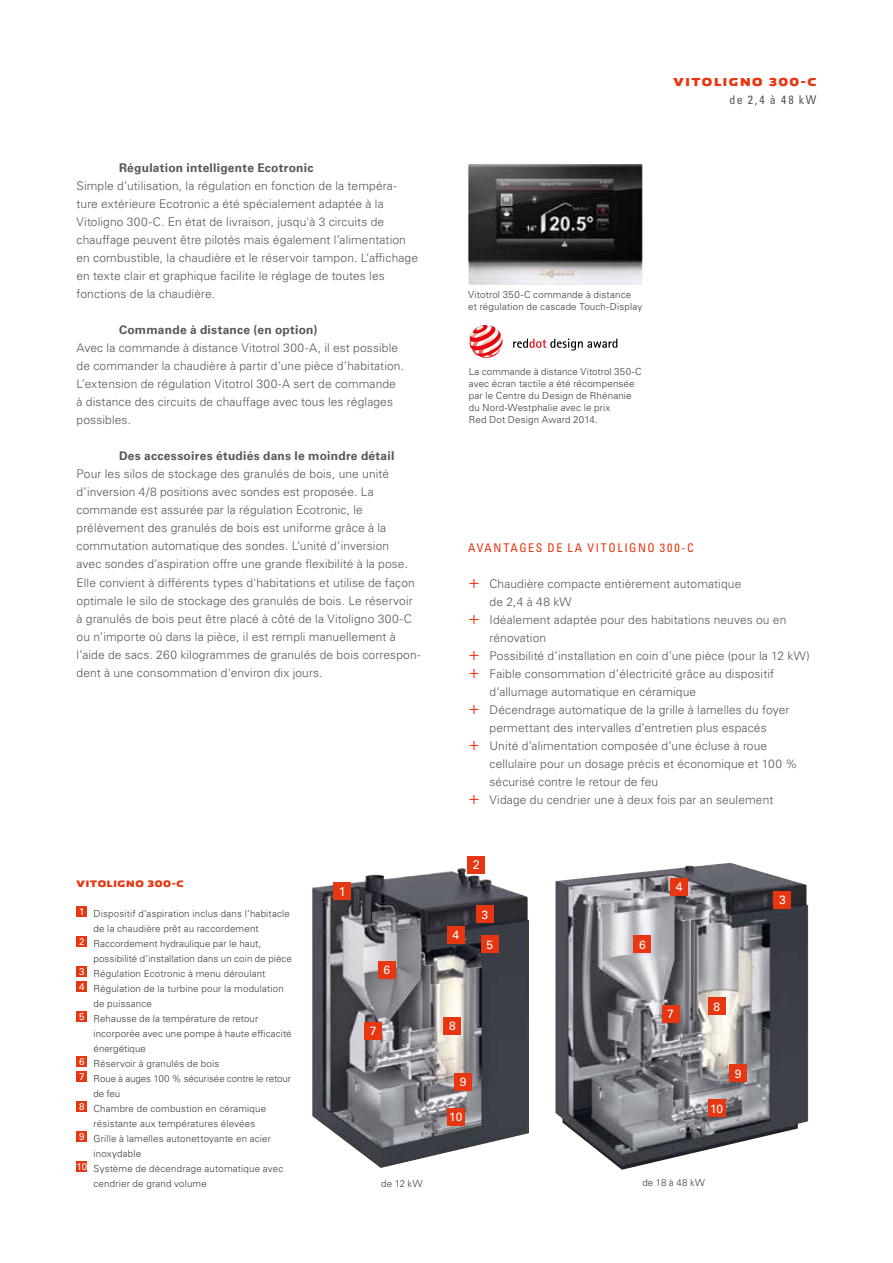
<style>
.page{position:relative;width:893px;height:1263px;background:#fff}
.page>*{position:absolute;margin:0;border:0;box-sizing:border-box;transform-origin:0 0}
.t1{font:12.75px "Univers LTCYR 55 Roman";color:#fff}
.t2{font:300 12px/18px "Univers LTCYR 45";letter-spacing:.01em;color:#575756}
.t3{font:700 12px "Univers LTCYR 65";letter-spacing:.02em;color:#575756}
.t4{font:condensed 12px "Univers LTCYR 57";letter-spacing:.135em;color:#e63612}
.t5{font:12px "Univers LTCYR 55 Roman";color:#fff}
.t6{font:700 12px "Viessmann Wide";letter-spacing:.1em;color:#e63612}
.t7{font:condensed 12px "Univers LTCYR 57";color:#575756}
.t8{font:11.85px "Univers LTCYR 55 Roman";color:#000}
.t9{font:300 9.75px/12px "Univers LTCYR 45";letter-spacing:.015em;color:#3c3c3b}
.t10{font:300 9.75px "Univers LTCYR 45";letter-spacing:-.01em;color:#3c3c3b}
.t11{font:700 9.75px "Viessmann Wide";letter-spacing:.04em;color:#e63612}
.s1{font-size:18px;color:#e63612}
</style>
<div class="page">
<div style="left:77px;top:906px;width:10px;height:11px;background:#e63612"></div>
<div style="left:77px;top:936px;width:10px;height:11px;background:#e63612"></div>
<div style="left:77px;top:966px;width:10px;height:11px;background:#e63612"></div>
<div style="left:77px;top:981px;width:10px;height:11px;background:#e63612"></div>
<div style="left:77px;top:1011px;width:10px;height:11px;background:#e63612"></div>
<div style="left:77px;top:1056px;width:10px;height:11px;background:#e63612"></div>
<div style="left:77px;top:1071px;width:10px;height:11px;background:#e63612"></div>
<div style="left:77px;top:1101px;width:10px;height:11px;background:#e63612"></div>
<div style="left:77px;top:1131px;width:10px;height:11px;background:#e63612"></div>
<div style="left:77px;top:1161px;width:10px;height:11px;background:#e63612"></div>
<img style="left:468px;top:164px;width:174px;height:121px">
<svg style="left:469px;top:325px;width:34px;height:33px"></svg>
<svg style="left:513px;top:339px;width:104px;height:11px"></svg>
<img style="left:312px;top:868px;width:217px;height:300px">
<img style="left:555px;top:863px;width:253px;height:307px">
<div style="left:334px;top:883px;width:17px;height:17px;background:#e63612"></div>
<div style="left:468px;top:856px;width:17px;height:17px;background:#e63612"></div>
<div style="left:476px;top:906px;width:17px;height:17px;background:#e63612"></div>
<div style="left:447px;top:926px;width:17px;height:17px;background:#e63612"></div>
<div style="left:481px;top:936px;width:17px;height:17px;background:#e63612"></div>
<div style="left:378px;top:961px;width:17px;height:17px;background:#e63612"></div>
<div style="left:365px;top:1022px;width:17px;height:17px;background:#e63612"></div>
<div style="left:444px;top:1017px;width:17px;height:17px;background:#e63612"></div>
<div style="left:455px;top:1073px;width:17px;height:17px;background:#e63612"></div>
<div style="left:447px;top:1108px;width:17px;height:17px;background:#e63612"></div>
<div style="left:774px;top:891px;width:17px;height:17px;background:#e63612"></div>
<div style="left:671px;top:878px;width:17px;height:17px;background:#e63612"></div>
<div style="left:634px;top:936px;width:17px;height:17px;background:#e63612"></div>
<div style="left:708px;top:1100px;width:17px;height:17px;background:#e63612"></div>
<div style="left:708px;top:998px;width:17px;height:17px;background:#e63612"></div>
<div style="left:662px;top:1005px;width:17px;height:17px;background:#e63612"></div>
<div style="left:730px;top:1065px;width:17px;height:17px;background:#e63612"></div>
<p class="t3" style="left:119px;top:160px;width:196px">Régulation intelligente Ecotronic</p>
<p class="t2" style="left:77px;top:177px;width:343px">Simple d’utilisation, la régulation en fonction de la tempéra&shy;ture extérieure Ecotronic a été spécialement adaptée à la Vitoligno 300-C. En état de livraison, jusqu'à 3 circuits de chauffage peuvent être pilotés mais également l’alimentation en combustible, la chaudière et le réservoir tampon. L’affichage en texte clair et graphique facilite le réglage de toutes les fonctions de la chaudière.</p>
<p class="t3" style="left:119px;top:322px;width:200px">Commande à distance (en option)</p>
<p class="t2" style="left:77px;top:339px;width:329px">Avec la commande à distance Vitotrol 300-A, il est possible de commander la chaudière à partir d’une pièce d’habitation.<br>L’extension de régulation Vitotrol 300-A sert de commande à distance des circuits de chauffage avec tous les réglages possibles.</p>
<p class="t3" style="left:119px;top:448px;width:277px">Des accessoires étudiés dans le moindre détail</p>
<p class="t2" style="left:77px;top:465px;width:346px">Pour les silos de stockage des granulés de bois, une unité d’inversion 4/8 positions avec sondes est proposée. La commande est assurée par la régulation Ecotronic, le prélèvement des granulés de bois est uniforme grâce à la commutation automatique des sondes. L’unité d’inversion<br>avec sondes d’aspiration offre une grande flexibilité à la pose.<br>Elle convient à différents types d'habitations et utilise de façon optimale le silo de stockage des granulés de bois. Le réservoir à granulés de bois peut être placé à côté de la Vitoligno 300-C ou n’importe où dans la pièce, il est rempli manuellement à l’aide de sacs. 260 kilogrammes de granulés de bois correspon&shy;dent à une consommation d'environ dix jours.</p>
<p class="t6" style="left:674px;top:74px;width:144px">VITOLIGNO 300-C</p>
<p class="t7" style="left:729px;top:92px;width:89px">de 2,4 à 48 kW</p>
<p class="t9" style="left:468px;top:289px;width:176px">Vitotrol 350-C commande à distance<br>et régulation de cascade Touch-Display</p>
<p class="t9" style="left:469px;top:365px;width:174px">La commande à distance Vitotrol 350-C avec écran tactile a été récompensée par le Centre du Design de Rhénanie du Nord-Westphalie avec le prix<br>Red Dot Design Award 2014.</p>
<p class="t8" style="left:511px;top:383px;width:27px">2014</p>
<p class="t4" style="left:468px;top:540px;width:227px">AVANTAGES DE LA VITOLIGNO 300-C</p>
<p class="t2" style="left:468px;top:575px;width:275px"><span class="s1">+</span> Chaudière compacte entièrement automatique</p>
<p class="t2" style="left:489px;top:593px;width:84px">de 2,4 à 48 kW</p>
<p class="t2" style="left:468px;top:611px;width:320px"><span class="s1">+</span> Idéalement adaptée pour des habitations neuves ou en</p>
<p class="t2" style="left:489px;top:629px;width:58px">rénovation</p>
<p class="t2" style="left:468px;top:647px;width:343px"><span class="s1">+</span> Possibilité d’installation en coin d’une pièce (pour la 12 kW)</p>
<p class="t2" style="left:468px;top:665px;width:307px"><span class="s1">+</span> Faible consommation d’électricité grâce au dispositif</p>
<p class="t2" style="left:489px;top:683px;width:208px">d’allumage automatique en céramique</p>
<p class="t2" style="left:468px;top:701px;width:323px"><span class="s1">+</span> Décendrage automatique de la grille à lamelles du foyer</p>
<p class="t2" style="left:489px;top:719px;width:279px">permettant des intervalles d’entretien plus espacés</p>
<p class="t2" style="left:468px;top:737px;width:300px"><span class="s1">+</span> Unité d’alimentation composée d’une écluse à roue</p>
<p class="t2" style="left:489px;top:755px;width:309px">cellulaire pour un dosage précis et économique et 100 %</p>
<p class="t2" style="left:489px;top:773px;width:170px">sécurisé contre le retour de feu</p>
<p class="t2" style="left:468px;top:791px;width:307px"><span class="s1">+</span> Vidage du cendrier une à deux fois par an seulement</p>
<p class="t1" style="left:473px;top:856px;width:9px">2</p>
<p class="t11" style="left:77px;top:877px;width:109px">VITOLIGNO 300-C</p>
<p class="t9" style="left:79px;top:907px;width:212px"><sup>1</sup> Dispositif d’aspiration inclus dans l’habitacle</p>
<p class="t9" style="left:94px;top:922px;width:167px">de la chaudière prêt au raccordement</p>
<p class="t9" style="left:79px;top:937px;width:184px"><sup>2</sup> Raccordement hydraulique par le haut,</p>
<p class="t9" style="left:94px;top:952px;width:200px">possibilité d’installation dans un coin de pièce</p>
<p class="t9" style="left:79px;top:967px;width:188px"><sup>3</sup> Régulation Ecotronic à menu déroulant</p>
<p class="t9" style="left:79px;top:982px;width:206px"><sup>4</sup> Régulation de la turbine pour la modulation</p>
<p class="t9" style="left:94px;top:997px;width:60px">de puissance</p>
<p class="t9" style="left:79px;top:1012px;width:181px"><sup>5</sup> Rehausse de la température de retour</p>
<p class="t9" style="left:94px;top:1027px;width:200px">incorporée avec une pompe à haute efficacité</p>
<p class="t9" style="left:94px;top:1042px;width:54px">énergétique</p>
<p class="t9" style="left:79px;top:1057px;width:142px"><sup>6</sup> Réservoir à granulés de bois</p>
<p class="t10" style="left:79px;top:1072px;width:213px"><sup>7</sup> Roue à auges 100 % sécurisée contre le retour</p>
<p class="t9" style="left:94px;top:1087px;width:28px">de feu</p>
<p class="t9" style="left:79px;top:1102px;width:188px"><sup>8</sup> Chambre de combustion en céramique</p>
<p class="t9" style="left:94px;top:1117px;width:163px">résistante aux températures élevées</p>
<p class="t9" style="left:79px;top:1132px;width:193px"><sup>9</sup> Grille à lamelles autonettoyante en acier</p>
<p class="t9" style="left:94px;top:1147px;width:49px">inoxydable</p>
<p class="t9" style="left:77px;top:1162px;width:208px"><sup>10</sup> Système de décendrage automatique avec</p>
<p class="t9" style="left:94px;top:1177px;width:115px">cendrier de grand volume</p>
<p class="t9" style="left:381px;top:1177px;width:43px">de 12 kW</p>
<p class="t9" style="left:642px;top:1176px;width:64px">de 18 à 48 kW</p>
<p class="t5" style="left:676px;top:879px;width:8px">4</p>
<p class="t1" style="left:339px;top:882px;width:9px">1</p>
<p class="t5" style="left:481px;top:906px;width:8px">3</p>
<p class="t5" style="left:452px;top:926px;width:8px">4</p>
<p class="t5" style="left:639px;top:936px;width:8px">6</p>
<p class="t5" style="left:486px;top:936px;width:8px">5</p>
<p class="t5" style="left:384px;top:961px;width:8px">6</p>
<p class="t5" style="left:713px;top:998px;width:8px">8</p>
<p class="t5" style="left:667px;top:1005px;width:8px">7</p>
<p class="t5" style="left:449px;top:1017px;width:8px">8</p>
<p class="t5" style="left:370px;top:1023px;width:8px">7</p>
<p class="t5" style="left:460px;top:1073px;width:8px">9</p>
<p class="t5" style="left:449px;top:1108px;width:15px">10</p>
<p class="t5" style="left:710px;top:1100px;width:15px">10</p>
<p class="t5" style="left:735px;top:1065px;width:8px">9</p>
<p class="t5" style="left:779px;top:891px;width:8px">3</p>
</div>
